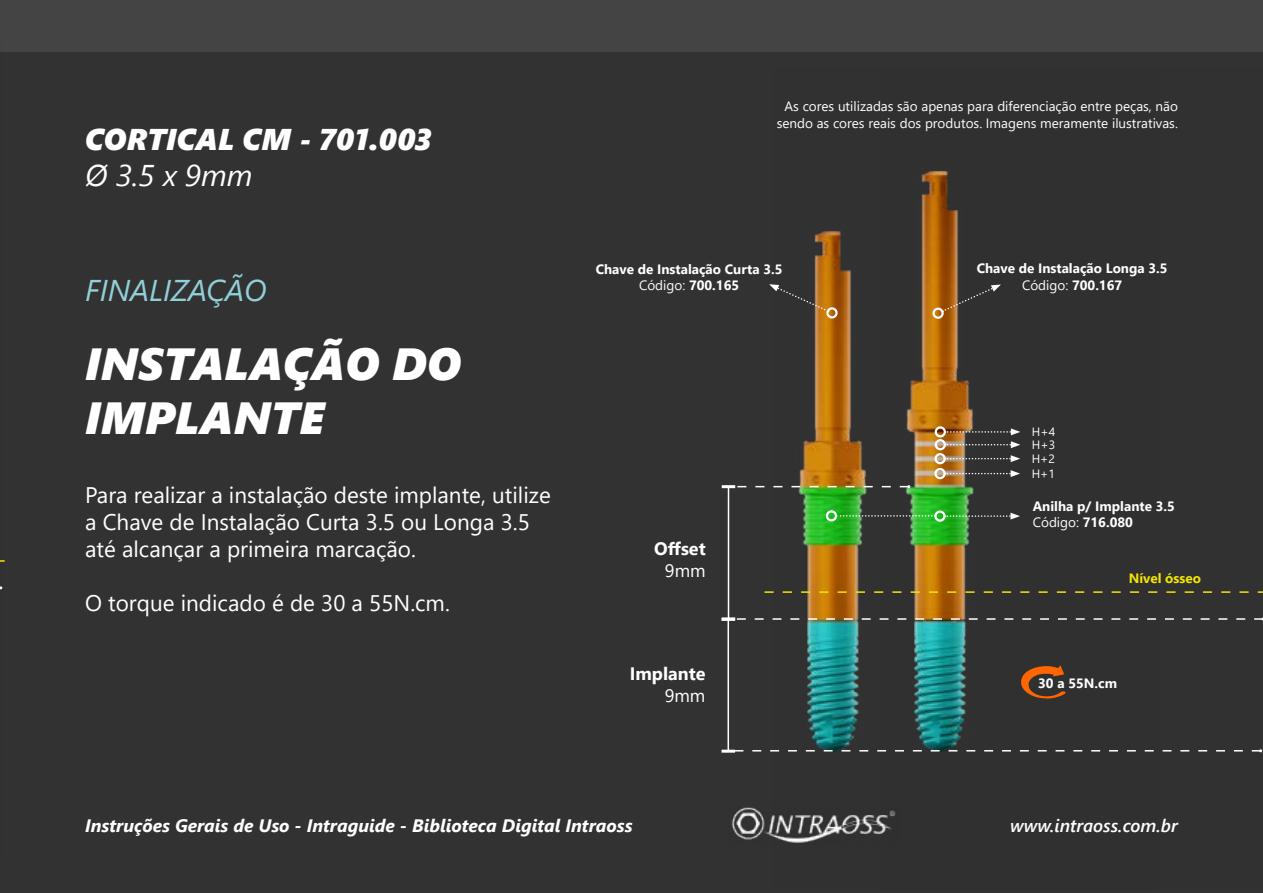
<style>
.page{position:relative;width:1263px;height:893px;background:#333232}
.page>*{position:absolute;margin:0;border:0;box-sizing:border-box;transform-origin:0 0}
.t1{font:italic 45px/54px "Segoe UI Black";color:#fff}
.t2{font:italic 30px "Segoe UI Black";color:#fff}
.t3{font:italic 30px "Segoe UI";color:#90d0d9}
.t4{font:italic 30px "Segoe UI";color:#fff}
.t5{font:22.5px/27px "Segoe UI";color:#fff}
.t6{font:italic 700 18px "Segoe UI";color:#fff}
.t7{font:italic 600 18px "Segoe UI";color:#fff}
.t8{font:700 18px "Segoe UI";color:#fff}
.t9{font:18px "Segoe UI";color:#fff}
.t10{font:700 13.5px/16.2px "Segoe UI";color:#fff;text-align:center}
.t11{font:13.5px/16.2px "Segoe UI";color:#fff;text-align:center}
.t12{font:700 13.5px "Segoe UI";color:#f2e600}
.t13{font:12px "Segoe UI";color:#fff}
.s1{font-weight:400}
</style>
<div class="page">
<div style="left:0;top:0;width:1263px;height:51px;background:#454444"></div>
<img style="left:731px;top:807px;width:42px;height:33px">
<img style="left:773px;top:231px;width:107px;height:612px">
<img style="left:880px;top:170px;width:383px;height:664px">
<svg style="left:941px;top:285px;width:60px;height:28px"></svg>
<div style="left:932px;top:308px;width:12px;height:11px;border:2px solid #fff;border-radius:50%"></div>
<svg style="left:944px;top:513px;width:76px;height:7px"></svg>
<div style="left:934px;top:510px;width:11px;height:12px;border:2px solid #fff;border-radius:50%"></div>
<svg style="left:764px;top:591px;width:499px;height:2px"></svg>
<svg style="left:734px;top:749px;width:528px;height:3px"></svg>
<hr style="left:727px;top:619px;width:2px;height:132px;background:#fff">
<hr style="left:721px;top:750px;width:14px;height:3px;background:#fff">
<hr style="left:721px;top:618px;width:14px;height:3px;background:#fff">
<hr style="left:728px;top:487px;width:1px;height:132px;background:#fff">
<svg style="left:722px;top:617px;width:541px;height:3px"></svg>
<svg style="left:722px;top:485px;width:188px;height:3px"></svg>
<svg style="left:769px;top:284px;width:60px;height:28px"></svg>
<div style="left:826px;top:307px;width:12px;height:12px;border:2px solid #fff;border-radius:50%"></div>
<svg style="left:837px;top:515px;width:99px;height:2px"></svg>
<div style="left:826px;top:510px;width:11px;height:11px;border:2px solid #fff;border-radius:50%"></div>
<svg style="left:1020px;top:665px;width:46px;height:34px"></svg>
<svg style="left:945px;top:470px;width:75px;height:7px"></svg>
<div style="left:934px;top:468px;width:12px;height:11px;border:2px solid #fff;border-radius:50%"></div>
<svg style="left:945px;top:455px;width:75px;height:7px"></svg>
<div style="left:934px;top:453px;width:12px;height:11px;border:2px solid #fff;border-radius:50%"></div>
<svg style="left:945px;top:441px;width:75px;height:7px"></svg>
<div style="left:935px;top:439px;width:11px;height:11px;border:2px solid #fff;border-radius:50%"></div>
<svg style="left:945px;top:428px;width:75px;height:7px"></svg>
<div style="left:935px;top:426px;width:11px;height:12px;border:2px solid #fff;border-radius:50%"></div>
<h2 class="t2" style="left:85px;top:116px;width:348px">CORTICAL CM - 701.003</h2>
<h2 class="t4" style="left:85px;top:147px;width:169px">Ø 3.5 x 9mm</h2>
<h2 class="t3" style="left:85px;top:262px;width:183px">FINALIZAÇÃO</h2>
<h1 class="t1" style="left:85px;top:334px;width:378px">INSTALAÇÃO DO<br>IMPLANTE</h1>
<p class="t5" style="left:85px;top:480px;width:467px">Para realizar a instalação deste implante, utilize a Chave de Instalação Curta 3.5 ou Longa 3.5 até alcançar a primeira marcação.</p>
<p class="t5" style="left:85px;top:588px;width:366px">O torque indicado é de 30 a 55N.cm.</p>
<p class="t11" style="left:777px;top:97px;width:403px">As cores utilizadas são apenas para diferenciação entre peças, não sendo as cores reais dos produtos. Imagens meramente ilustrativas.</p>
<p class="t10" style="left:596px;top:260px;width:188px">Chave de Instalação Curta 3.5<br><span class="s1">Código:</span> 700.165</p>
<p class="t8" style="left:654px;top:532px;width:53px">Offset</p>
<p class="t9" style="left:665px;top:553px;width:42px">9mm</p>
<p class="t8" style="left:630px;top:657px;width:77px">Implante</p>
<p class="t9" style="left:665px;top:679px;width:42px">9mm</p>
<p class="t10" style="left:977px;top:259px;width:192px">Chave de Instalação Longa 3.5<br><span class="s1">Código:</span> 700.167</p>
<p class="t13" style="left:1032px;top:420px;width:25px">H+4</p>
<p class="t13" style="left:1032px;top:433px;width:25px">H+3</p>
<p class="t13" style="left:1032px;top:447px;width:25px">H+2</p>
<p class="t13" style="left:1032px;top:462px;width:25px">H+1</p>
<p class="t10" style="left:1033px;top:497px;width:144px;text-align:left">Anilha p/ Implante 3.5<br><span class="s1">Código:</span> 716.080</p>
<p class="t12" style="left:1129px;top:565px;width:74px">Nível ósseo</p>
<p class="t10" style="left:1038px;top:674px;width:80px">30 a 55N.cm</p>
<p class="t6" style="left:85px;top:808px;width:549px">Instruções Gerais de Uso - Intraguide - Biblioteca Digital Intraoss</p>
<p class="t7" style="left:1010px;top:808px;width:169px">www.intraoss.com.br</p>
</div>
